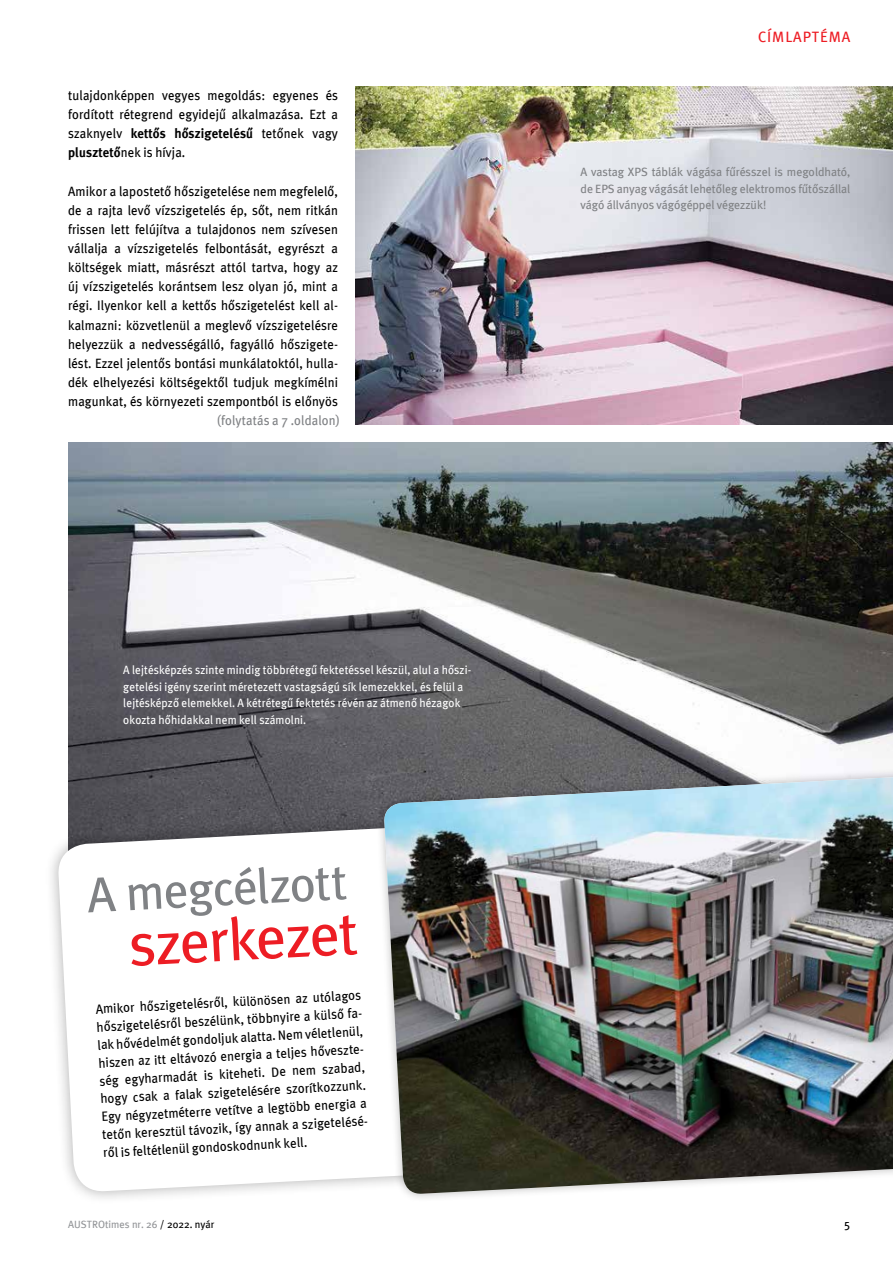
<style>
.page{position:relative;width:893px;height:1263px;background:#fff}
.page>*{position:absolute;margin:0;border:0;box-sizing:border-box;transform-origin:0 0}
.t1{font:60px "Meta Plus Book magyar";color:#ed1d24}
.t2{font:49.5px "Meta Plus Book magyar";color:#808285}
.t3{font:15px "Meta Plus Book magyar";letter-spacing:.06em;color:#ed1d24}
.t4{font:13.5px/19.2px "Meta Plus Book magyar";letter-spacing:.01em;color:#000;text-align:justify;scale:.95 1}
.t5{font:13.5px "Meta Plus Book magyar";letter-spacing:.01em;color:#808285;scale:.95 1}
.t6{font:12px/16.5px "Meta Plus Book magyar";letter-spacing:.01em;color:#fff;scale:.95 1}
.t7{font:12px/16.5px "Meta Plus Book magyar";letter-spacing:-.005em;color:#808285;text-align:justify}
.t8{font:12px "Meta Plus Book magyar";color:#000}
.t9{font:10.5px "Meta Plus Book magyar";color:#939598}
.s1{font-family:"Meta Plus Bold magyar"}
.s2{color:#000}
</style>
<div class="page">
<img style="left:355px;top:87px;width:538px;height:337px">
<img style="left:68px;top:443px;width:825px;height:344px">
<div style="left:44px;top:787px;width:849px;height:418px;background:#000;opacity:.32"></div>
<svg style="left:57px;top:799px;width:319px;height:394px"></svg>
<div style="left:376px;top:767px;width:517px;height:436px;background:#000;opacity:.26"></div>
<img style="left:383px;top:777px;width:510px;height:418px">
<p class="t4" style="left:68px;top:85px;width:286px">tulajdonképpen vegyes megoldás: egyenes és fordított rétegrend egyidejű alkalmazása. Ezt a szaknyelv <span class="s1">kettős hőszigetelésű</span> tetőnek vagy <span class="s1">plusztető</span>nek is hívja.</p>
<p class="t4" style="left:68px;top:181px;width:286px">Amikor a lapostető hőszigetelése nem megfelelő, de a rajta levő vízszigetelés ép, sőt, nem ritkán frissen lett felújítva a tulajdonos nem szívesen vállalja a vízszigetelés felbontását, egyrészt a költségek miatt, másrészt attól tartva, hogy az új vízszigetelés korántsem lesz olyan jó, mint a régi. Ilyenkor kell a kettős hőszigetelést kell al&shy;kalmazni: közvetlenül a meglevő vízszigetelésre helyezzük a nedvességálló, fagyálló hőszigete&shy;lést. Ezzel jelentős bontási munkálatoktól, hulla&shy;dék elhelyezési költségektől tudjuk megkímélni magunkat, és környezeti szempontból is előnyös</p>
<p class="t5" style="left:217px;top:412px;width:131px">(folytatás a 7 .oldalon)</p>
<p class="t6" style="left:123px;top:662px;width:368px">A lejtésképzés szinte mindig többrétegű fektetéssel készül, alul a hőszi&shy;getelési igény szerint méretezett vastagságú sík lemezekkel, és felül a lejtésképző elemekkel. A kétrétegű fektetés révén az átmenő hézagok okozta hőhidakkal nem kell számolni.</p>
<h2 class="t2" style="left:86px;top:865px;width:262px;rotate:-3deg">A megcélzott</h2>
<h1 class="t1" style="left:127px;top:909px;width:231px;rotate:-3deg">szerkezet</h1>
<p class="t4" style="left:95px;top:1000px;width:291px;line-height:18px;text-align:left;rotate:-3deg">Amikor hőszigetelésről, különösen az utólagos hőszigetelésről beszélünk, többnyire a külső fa&shy;lak hővédelmét gondoljuk alatta. Nem véletlenül, hiszen az itt eltávozó energia a teljes hőveszte&shy;ség egyharmadát is kiteheti. De nem szabad, hogy csak a falak szigetelésére szorítkozzunk.<br>Egy négyzetméterre vetítve a legtöbb energia a tetőn keresztül távozik, így annak a szigetelésé&shy;ről is feltétlenül gondoskodnunk kell.</p>
<p class="t9" style="left:68px;top:1218px;width:148px">AUSTROtimes nr. 26 <span class="s2">/ 2022. nyár</span></p>
<p class="t3" style="left:758px;top:27px;width:94px">CÍMLAPTÉMA</p>
<p class="t7" style="left:581px;top:163px;width:271px">A vastag XPS táblák vágása fűrésszel is megoldható, de EPS anyag vágását lehetőleg elektromos fűtőszállal vágó állványos vágógéppel végezzük!</p>
<p class="t8" style="left:844px;top:1217px;width:8px">5</p>
</div>
